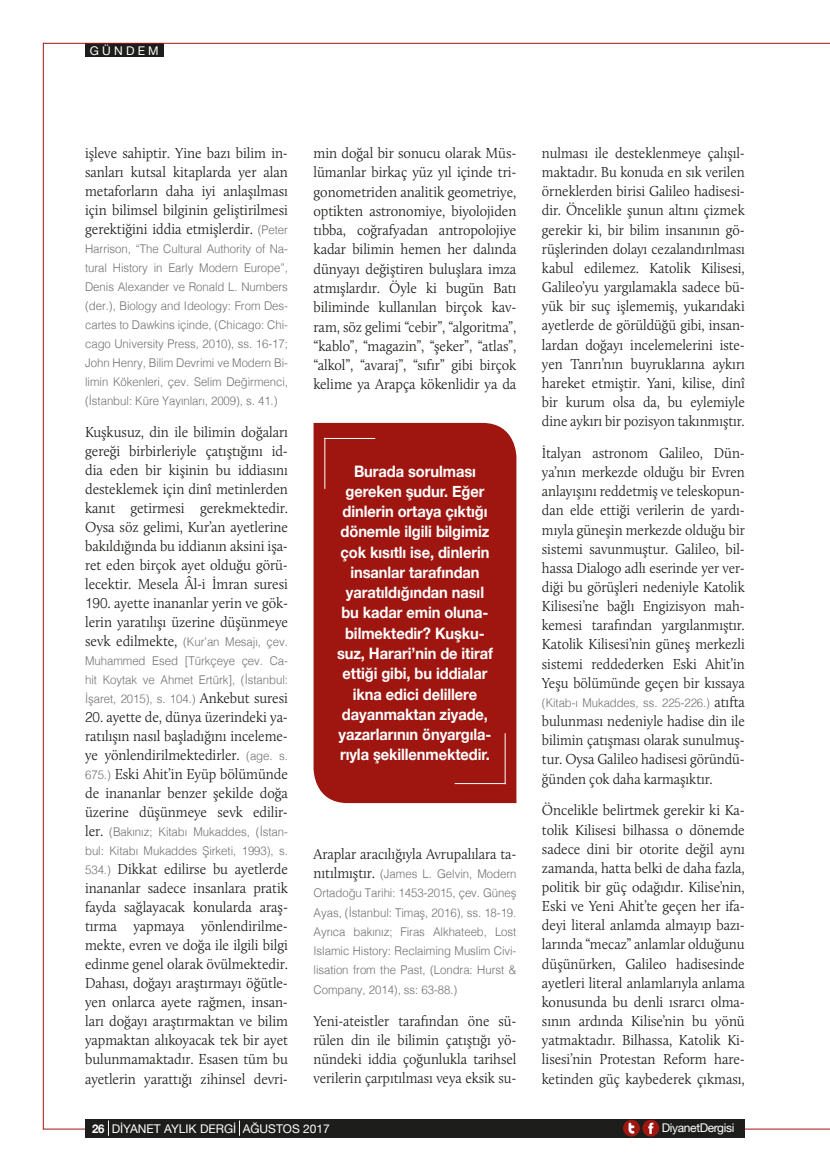
<style>
.page{position:relative;width:830px;height:1170px;background:#fff}
.page>*{position:absolute;margin:0;border:0;box-sizing:border-box;transform-origin:0 0}
.t1{font:700 15.75px/20.2px "Helvetica Neue";letter-spacing:-.005em;color:#fff;text-align:center;scale:.93 1}
.t2{font:300 15px/19px "Calluna";letter-spacing:-.005em;color:#1d1d1b;text-align:justify;scale:.95 1}
.t3{font:300 15px/19.2px "Calluna";letter-spacing:-.005em;color:#1d1d1b;text-align:justify;scale:.94 1}
.t4{font:300 12px/19px "Helvetica";letter-spacing:-.005em;color:#70706f;text-align:justify;scale:.95 1}
.t5{font:12px "Helvetica Neue";color:#fff}
.t6{font:300 12px "Helvetica";letter-spacing:-.005em;color:#70706f;scale:.94 1}
.t7{font:12px "Helvetica Neue";letter-spacing:-.03em;color:#fff}
.s1{font-family:"Helvetica";font-size:12px;color:#70706f}
.s2{font-family:"Helvetica";font-size:14.25px}
.s3{font-family:"Calluna";font-size:15px;color:#1d1d1b}
.s4{font-weight:700}
</style>
<div class="page">
<div style="left:85px;top:44px;width:78px;height:13px;background:#1d1d1b"></div>
<div style="left:85px;top:1118px;width:659px;height:19px;background:#1d1d1b"></div>
<svg style="left:239px;top:1120px;width:1px;height:15px"></svg>
<svg style="left:108px;top:1120px;width:1px;height:15px"></svg>
<svg style="left:622px;top:1119px;width:17px;height:17px"></svg>
<svg style="left:628px;top:1122px;width:6px;height:11px"></svg>
<svg style="left:642px;top:1119px;width:17px;height:17px"></svg>
<svg style="left:648px;top:1122px;width:5px;height:11px"></svg>
<hr style="left:43px;top:43px;width:786px;height:1px;background:#9f1610">
<hr style="left:43px;top:43px;width:1px;height:1086px;background:#9f1610">
<hr style="left:43px;top:1128px;width:42px;height:1px;background:#9f1610">
<hr style="left:744px;top:1128px;width:85px;height:1px;background:#9f1610">
<div style="left:313px;top:423px;width:203px;height:380px;background:#9f1610"></div>
<hr style="left:324px;top:438px;width:51px;height:1px;background:#fff">
<hr style="left:324px;top:438px;width:1px;height:51px;background:#fff">
<hr style="left:454px;top:783px;width:51px;height:1px;background:#fff">
<hr style="left:504px;top:733px;width:1px;height:51px;background:#fff">
<p class="t5" style="left:90px;top:44px;width:70px">GÜNDEM</p>
<p class="t2" style="left:85px;top:143px;width:215px">işleve sahiptir. Yine bazı bilim in&shy;sanları kutsal kitaplarda yer alan metaforların daha iyi anlaşılması için bilimsel bilginin geliştirilmesi gerektiğini iddia etmişlerdir. <span class="s1">(Peter</span></p>
<p class="t4" style="left:85px;top:240px;width:215px">Harrison, “The Cultural Authority of Na&shy;tural History in Early Modern Europe”, Denis Alexander ve Ronald L. Numbers (der.), Biology and Ideology: From Des&shy;cartes to Dawkins içinde, (Chicago: Chi&shy;cago University Press, 2010), ss. 16-17; John Henry, Bilim Devrimi ve Modern Bi&shy;limin Kökenleri, çev. Selim Değirmenci, (İstanbul: Küre Yayınları, 2009), s. 41.)</p>
<p class="t2" style="left:85px;top:422px;width:215px">Kuşkusuz, din ile bilimin doğaları gereği birbirleriyle çatıştığını id&shy;dia eden bir kişinin bu iddiasını desteklemek için dinî metinlerden kanıt getirmesi gerekmektedir.<br>Oysa söz gelimi, Kur’an ayetlerine bakıldığında bu iddianın aksini işa&shy;ret eden birçok ayet olduğu görü&shy;lecektir. Mesela Âl-i İmran suresi <span class="s2">190</span>. ayette inananlar yerin ve gök&shy;lerin yaratılışı üzerine düşünmeye</p>
<p class="t4" style="left:85px;top:633px;width:215px"><span class="s3">sevk edilmekte,</span> (Kur’an Mesajı, çev.<br>Muhammed Esed [Türkçeye çev. Ca&shy;hit Koytak ve Ahmet Ertürk], (İstanbul:<br>İşaret, 2015), s. 104.) <span class="s3">Ankebut suresi</span></p>
<p class="t2" style="left:85px;top:707px;width:215px"><span class="s2">20</span>. ayette de, dünya üzerindeki ya&shy;ratılışın nasıl başladığını inceleme&shy;ye yönlendirilmektedirler. <span class="s1">(age. s.<br>675.)</span> Eski Ahit’in Eyüp bölümünde de inananlar benzer şekilde doğa üzerine düşünmeye sevk edilir-</p>
<p class="t4" style="left:85px;top:823px;width:215px"><span class="s3">ler.</span> (Bakınız; Kitabı Mukaddes, (İstan&shy;bul: Kitabı Mukaddes Şirketi, 1993), s.</p>
<p class="t2" style="left:85px;top:859px;width:215px"><span class="s1">534.)</span> Dikkat edilirse bu ayetlerde inananlar sadece insanlara pratik fayda sağlayacak konularda araş&shy;tırma yapmaya yönlendirilme&shy;mekte, evren ve doğa ile ilgili bilgi edinme genel olarak övülmektedir.<br>Dahası, doğayı araştırmayı öğütle&shy;yen onlarca ayete rağmen, insan&shy;ları doğayı araştırmaktan ve bilim yapmaktan alıkoyacak tek bir ayet bulunmamaktadır. Esasen tüm bu ayetlerin yarattığı zihinsel devri-</p>
<p class="t2" style="left:313px;top:143px;width:215px">min doğal bir sonucu olarak Müs&shy;lümanlar birkaç yüz yıl içinde tri&shy;gonometriden analitik geometriye, optikten astronomiye, biyolojiden tıbba, coğrafyadan antropolojiye kadar bilimin hemen her dalında dünyayı değiştiren buluşlara imza atmışlardır. Öyle ki bugün Batı biliminde kullanılan birçok kav&shy;ram, söz gelimi “cebir”, “algoritma”, “kablo”, “magazin”, “şeker”, “atlas”, “alkol”, “avaraj”, “sıfır” gibi birçok kelime ya Arapça kökenlidir ya da</p>
<p class="t1" style="left:337px;top:460px;width:169px">Burada sorulması gereken şudur. Eğer dinlerin ortaya çıktığı dönemle ilgili bilgimiz çok kısıtlı ise, dinlerin insanlar tarafından yaratıldığından nasıl bu kadar emin oluna&shy;bilmektedir? Kuşku&shy;suz, Harari’nin de itiraf ettiği gibi, bu iddialar ikna edici delillere dayanmaktan ziyade, yazarlarının önyargıla&shy;rıyla şekillenmektedir.</p>
<p class="t2" style="left:313px;top:844px;width:215px">Araplar aracılığıyla Avrupalılara ta-</p>
<p class="t4" style="left:313px;top:865px;width:215px"><span class="s3">nıtılmıştır.</span> (James L. Gelvin, Modern Ortadoğu Tarihi: 1453-2015, çev. Güneş Ayas, (İstanbul: Timaş, 2016), ss. 18-19.<br>Ayrıca bakınız; Firas Alkhateeb, Lost Islamic History: Reclaiming Muslim Civi&shy;lisation from the Past, (Londra: Hurst &amp; Company, 2014), ss: 63-88.)</p>
<p class="t3" style="left:313px;top:1010px;width:217px">Yeni-ateistler tarafından öne sü&shy;rülen din ile bilimin çatıştığı yö&shy;nündeki iddia çoğunlukla tarihsel verilerin çarpıtılması veya eksik su-</p>
<p class="t3" style="left:541px;top:143px;width:217px">nulması ile desteklenmeye çalışıl&shy;maktadır. Bu konuda en sık verilen örneklerden birisi Galileo hadisesi&shy;dir. Öncelikle şunun altını çizmek gerekir ki, bir bilim insanının gö&shy;rüşlerinden dolayı cezalandırılması kabul edilemez. Katolik Kilisesi, Galileo’yu yargılamakla sadece bü&shy;yük bir suç işlememiş, yukarıdaki ayetlerde de görüldüğü gibi, insan&shy;lardan doğayı incelemelerini iste&shy;yen Tanrı’nın buyruklarına aykırı hareket etmiştir. Yani, kilise, dinî bir kurum olsa da, bu eylemiyle dine aykırı bir pozisyon takınmıştır.</p>
<p class="t3" style="left:541px;top:443px;width:217px">İtalyan astronom Galileo, Dün&shy;ya’nın merkezde olduğu bir Evren anlayışını reddetmiş ve teleskopun&shy;dan elde ettiği verilerin de yardı&shy;mıyla güneşin merkezde olduğu bir sistemi savunmuştur. Galileo, bil&shy;hassa Dialogo adlı eserinde yer ver&shy;diği bu görüşleri nedeniyle Katolik Kilisesi’ne bağlı Engizisyon mah&shy;kemesi tarafından yargılanmıştır.<br>Katolik Kilisesi’nin güneş merkezli sistemi reddederken Eski Ahit’in Yeşu bölümünde geçen bir kıssaya</p>
<p class="t6" style="left:541px;top:697px;width:217px">(Kitab-ı Mukaddes, ss. 225-226.) <span class="s3">atıfta</span></p>
<p class="t3" style="left:541px;top:711px;width:217px">bulunması nedeniyle hadise din ile bilimin çatışması olarak sunulmuş&shy;tur. Oysa Galileo hadisesi göründü&shy;ğünden çok daha karmaşıktır.</p>
<p class="t2" style="left:541px;top:800px;width:215px">Öncelikle belirtmek gerekir ki Ka&shy;tolik Kilisesi bilhassa o dönemde sadece dini bir otorite değil aynı zamanda, hatta belki de daha fazla, politik bir güç odağıdır. Kilise’nin, Eski ve Yeni Ahit’te geçen her ifa&shy;deyi literal anlamda almayıp bazı&shy;larında “mecaz” anlamlar olduğunu düşünürken, Galileo hadisesinde ayetleri literal anlamlarıyla anlama konusunda bu denli ısrarcı olma&shy;sının ardında Kilise’nin bu yönü yatmaktadır. Bilhassa, Katolik Ki&shy;lisesi’nin Protestan Reform hare&shy;ketinden güç kaybederek çıkması,</p>
<p class="t5" style="left:92px;top:1121px;width:239px"><span class="s4">26</span> DİYANET AYLIK DERGİ AĞUSTOS 2017</p>
<p class="t7" style="left:661px;top:1120px;width:74px">DiyanetDergisi</p>
</div>
